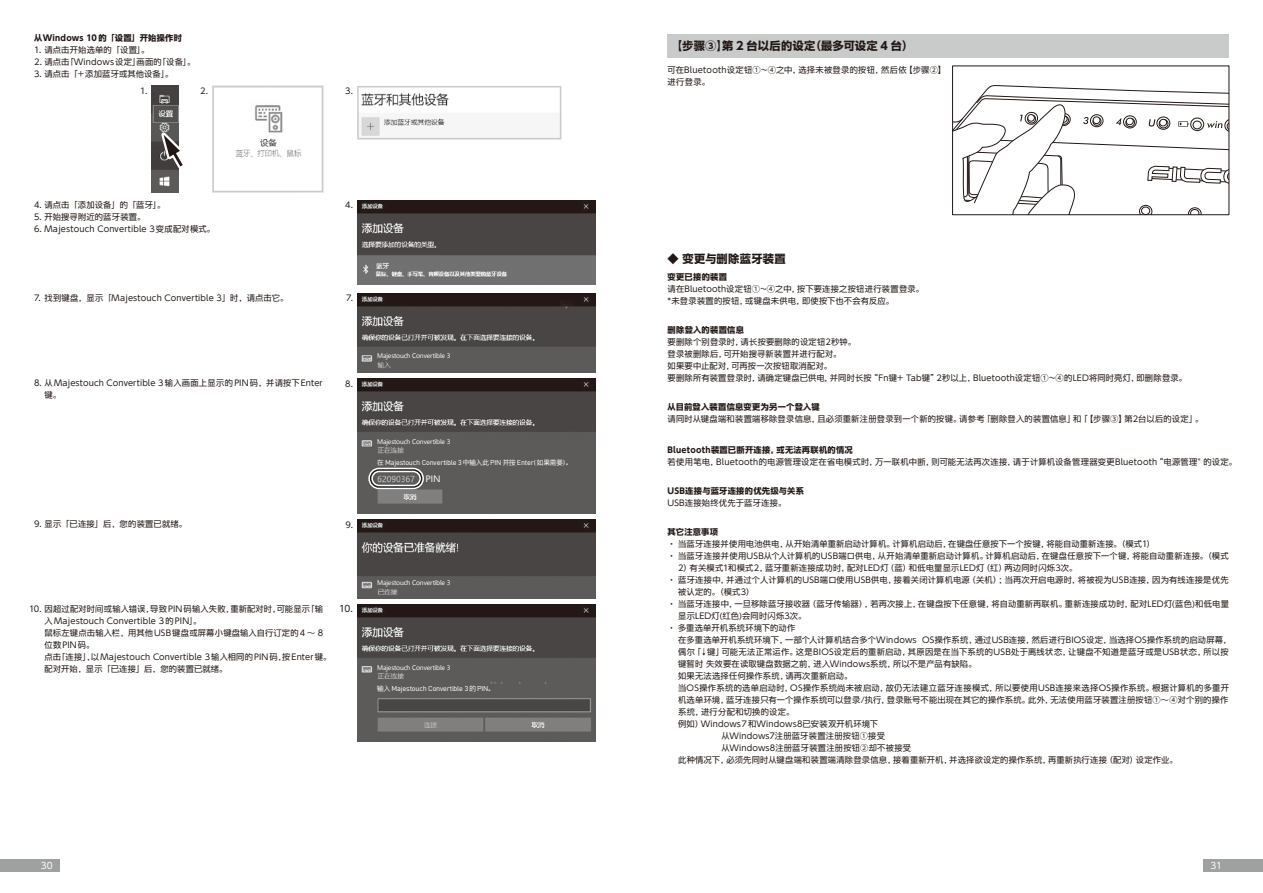
<style>
.page{position:relative;width:1263px;height:893px;background:#fff}
.page>*{position:absolute;margin:0;border:0;box-sizing:border-box;transform-origin:0 0}
.t1{font:700 11.25px "UD Shin Go SC Gbe";letter-spacing:.025em;color:#221815}
.t2{font:9px "UD Shin Go Pr 6 N";color:#fff}
.t3{font:9px "UD Shin Go SC Gbe";color:#221815}
.t4{font:8.25px/12px "UD Shin Go SC Gbe";letter-spacing:.025em;color:#221815}
.t5{font:700 8.25px "UD Shin Go SC Gbe";letter-spacing:.03em;color:#221815}
.t6{font:8.25px "UD Shin Go SC Gbe";color:#fff}
.t7{font:6.75px "Segoe UI";letter-spacing:-.025em;color:#fff}
.t8{font:6.6px "MPARUD Jingxihei Gbe DB";letter-spacing:-.03em;color:#fff}
</style>
<div class="page">
<img style="left:357px;top:604px;width:238px;height:137px">
<img style="left:357px;top:201px;width:238px;height:84px">
<img style="left:357px;top:293px;width:238px;height:79px">
<img style="left:357px;top:379px;width:238px;height:134px">
<img style="left:357px;top:520px;width:238px;height:78px">
<div style="left:368px;top:468px;width:56px;height:21px;border:4px solid #fff;border-radius:9px"></div>
<div style="left:370px;top:469px;width:52px;height:19px;border:2px solid #221815;border-radius:9px"></div>
<svg style="left:357px;top:86px;width:204px;height:53px"></svg>
<img style="left:152px;top:86px;width:26px;height:106px">
<svg style="left:212px;top:86px;width:111px;height:106px"></svg>
<svg style="left:155px;top:120px;width:28px;height:53px"></svg>
<div style="left:668px;top:34px;width:561px;height:23px;background:#c9caca"></div>
<svg style="left:954px;top:85px;width:273px;height:128px"></svg>
<div style="left:952px;top:66px;width:277px;height:149px;border:1px solid #221815"></div>
<div style="left:1203px;top:859px;width:60px;height:13px;background:#9fa0a0"></div>
<div style="left:0;top:859px;width:59px;height:13px;background:#9fa0a0"></div>
<p class="t5" style="left:34px;top:33px;width:150px">从Windows 10的「设置」开始操作时</p>
<p class="t4" style="left:34px;top:44px;width:117px">1. 请点击开始选单的「设置」。</p>
<p class="t4" style="left:34px;top:56px;width:163px">2. 请点击「Windows设定」画面的「设备」。</p>
<p class="t4" style="left:34px;top:68px;width:141px">3. 请点击「+添加蓝牙或其他设备」。</p>
<p class="t4" style="left:140px;top:85px;width:9px">1.</p>
<p class="t4" style="left:200px;top:85px;width:9px">2.</p>
<p class="t4" style="left:345px;top:85px;width:9px">3.</p>
<p class="t4" style="left:34px;top:199px;width:133px">4. 请点击「添加设备」的「蓝牙」。</p>
<p class="t4" style="left:34px;top:211px;width:113px">5. 开始搜寻附近的蓝牙装置。</p>
<p class="t4" style="left:34px;top:223px;width:183px">6. Majestouch Convertible 3变成配对模式。</p>
<p class="t4" style="left:345px;top:199px;width:9px">4.</p>
<p class="t4" style="left:34px;top:291px;width:256px">7. 找到键盘，显示「Majestouch Convertible 3」时，请点击它。</p>
<p class="t4" style="left:346px;top:292px;width:8px">7.</p>
<p class="t7" style="left:377px;top:351px;width:75px">Majestouch Convertible 3</p>
<p class="t4" style="left:45px;top:377px;width:280px;text-indent:-11px">8. 从 Majestouch Convertible 3输入画面上显示的PIN码，并请按下Enter键。</p>
<p class="t4" style="left:345px;top:378px;width:9px">8.</p>
<p class="t7" style="left:377px;top:437px;width:75px">Majestouch Convertible 3</p>
<p class="t8" style="left:377px;top:459px;width:197px">在 Majestouch Convertible 3 中输入此 PIN 并按 Enter( 如果需要）。</p>
<p class="t6" style="left:426px;top:474px;width:16px">PIN</p>
<p class="t4" style="left:34px;top:518px;width:155px">9. 显示「已连接」后，您的装置已就绪。</p>
<p class="t4" style="left:345px;top:519px;width:9px">9.</p>
<p class="t7" style="left:377px;top:578px;width:75px">Majestouch Convertible 3</p>
<p class="t4" style="left:44px;top:603px;width:288px;text-indent:-15px">10. 因超过配对时间或输入错误，导致PIN码输入失败，重新配对时，可能显示「输入 Majestouch Convertible 3的PIN」。<br>鼠标左键点击输入栏，用其他USB键盘或屏幕小键盘输入自行订定的4 ～ 8位数PIN码。<br>点击「连接」，以 Majestouch Convertible 3输入相同的PIN码，按Enter键。配对开始，显示「已连接」后，您的装置已就绪。</p>
<p class="t3" style="left:339px;top:603px;width:15px">10.</p>
<p class="t7" style="left:377px;top:663px;width:75px">Majestouch Convertible 3</p>
<p class="t8" style="left:377px;top:685px;width:119px">输入 Majestouch Convertible 3 的 PIN。</p>
<h1 class="t1" style="left:671px;top:39px;width:244px">【步骤③】第 2 台以后的设定（最多可设定 4 台）</h1>
<p class="t4" style="left:668px;top:64px;width:280px">可在Bluetooth设定钮①~④之中，选择未被登录的按钮，然后依【步骤②】进行登录。</p>
<h1 class="t1" style="left:668px;top:251px;width:120px">◆ 变更与删除蓝牙装置</h1>
<p class="t5" style="left:668px;top:272px;width:61px">变更已接的装置</p>
<p class="t4" style="left:668px;top:283px;width:258px">请在Bluetooth设定钮①~④之中，按下要连接之按钮进行装置登录。*未登录装置的按钮，或键盘未供电，即使按下也不会有反应。</p>
<p class="t5" style="left:668px;top:325px;width:78px">删除登入的装置信息</p>
<p class="t4" style="left:668px;top:336px;width:521px">要删除个别登录时，请长按要删除的设定钮2秒钟。<br>登录被删除后，可开始搜寻新装置并进行配对。<br>如果要中止配对，可再按一次按钮取消配对。<br>要删除所有装置登录时，请确定键盘已供电, 并同时长按“Fn键+ Tab键”2秒以上，Bluetooth设定钮①~④的LED将同时亮灯，即删除登录。</p>
<p class="t5" style="left:668px;top:402px;width:154px">从目前登入装置信息变更为另一个登入键</p>
<p class="t4" style="left:668px;top:413px;width:537px">请同时从键盘端和装置端移除登录信息，且必须重新注册登录到一个新的按键。请参考「删除登入的装置信息」和「【步骤③】第2台以后的设定」。</p>
<p class="t5" style="left:668px;top:445px;width:187px">Bluetooth装置已断开连接，或无法再联机的情况</p>
<p class="t4" style="left:668px;top:456px;width:571px">若使用笔电，Bluetooth的电源管理设定在省电模式时，万一联机中断，则可能无法再次连接，请于计算机设备管理器变更Bluetooth“电源管理" 的设定。</p>
<p class="t5" style="left:668px;top:486px;width:138px">USB连接与蓝牙连接的优先级与关系</p>
<p class="t4" style="left:668px;top:497px;width:120px">USB连接始终优先于蓝牙连接。</p>
<p class="t5" style="left:668px;top:527px;width:52px">其它注意事项</p>
<p class="t4" style="left:668px;top:538px;width:489px">· 当蓝牙连接并使用电池供电，从开始清单重新启动计算机。计算机启动后，在键盘任意按下一个按键，将能自动重新连接。（模式1）</p>
<p class="t4" style="left:668px;top:550px;width:563px">· 当蓝牙连接并使用USB从个人计算机的USB端口供电，从开始清单重新启动计算机。计算机启动后，在键盘任意按下一个键，将能自动重新连接。（模式</p>
<p class="t4" style="left:678px;top:562px;width:401px">2）有关模式1和模式2，蓝牙重新连接成功时，配对LED灯（蓝）和低电量显示LED灯（红）两边同时闪烁3次。</p>
<p class="t4" style="left:668px;top:574px;width:563px">· 蓝牙连接中，并通过个人计算机的USB端口使用USB供电，接着关闭计算机电源（关机）；当再次开启电源时，将被视为USB连接，因为有线连接是优先</p>
<p class="t4" style="left:678px;top:586px;width:78px">被认定的。（模式3）</p>
<p class="t4" style="left:668px;top:598px;width:563px">· 当蓝牙连接中，一旦移除蓝牙接收器（蓝牙传输器），若再次接上，在键盘按下任意键，将自动重新再联机。重新连接成功时，配对LED灯(蓝色)和低电量</p>
<p class="t4" style="left:678px;top:610px;width:130px">显示LED灯(红色)会同时闪烁3次。</p>
<p class="t4" style="left:668px;top:622px;width:129px">· 多重选单开机系统环境下的动作</p>
<p class="t4" style="left:678px;top:634px;width:555px">在多重选单开机系统环境下，一部个人计算机结合多个Windows OS操作系统，通过USB连接，然后进行BIOS设定，当选择OS操作系统的启动屏幕，</p>
<p class="t4" style="left:678px;top:646px;width:552px">偶尔「↓键」可能无法正常运作。这是BIOS设定后的重新启动，其原因是在当下系统的USB处于离线状态，让键盘不知道是蓝牙或是USB状态，所以按</p>
<p class="t4" style="left:678px;top:658px;width:300px">键暂时 失效要在读取键盘数据之前，进入Windows系统，所以不是产品有缺陷。</p>
<p class="t4" style="left:678px;top:670px;width:176px">如果无法选择任何操作系统，请再次重新启动。</p>
<p class="t4" style="left:678px;top:682px;width:552px">当OS操作系统的选单启动时，OS操作系统尚未被启动，故仍无法建立蓝牙连接模式，所以要使用USB连接来选择OS操作系统。根据计算机的多重开</p>
<p class="t4" style="left:678px;top:694px;width:552px">机选单环境，蓝牙连接只有一个操作系统可以登录/执行，登录账号不能出现在其它的操作系统。此外，无法使用蓝牙装置注册按钮①～④对个别的操作</p>
<p class="t4" style="left:678px;top:706px;width:118px">系统，进行分配和切换的设定。</p>
<p class="t4" style="left:678px;top:718px;width:202px">例如）Windows７和Windows8已安装双开机环境下</p>
<p class="t4" style="left:722px;top:730px;width:165px">从Windows7注册蓝牙装置注册按钮①接受</p>
<p class="t4" style="left:722px;top:742px;width:191px">从Windows8注册蓝牙装置注册按钮②却不被接受</p>
<p class="t4" style="left:678px;top:754px;width:501px">此种情况下，必须先同时从键盘端和装置端清除登录信息，接着重新开机，并选择欲设定的操作系统，再重新执行连接（配对）设定作业。</p>
<p class="t2" style="left:41px;top:858px;width:14px">30</p>
<p class="t2" style="left:1210px;top:858px;width:13px">31</p>
</div>
